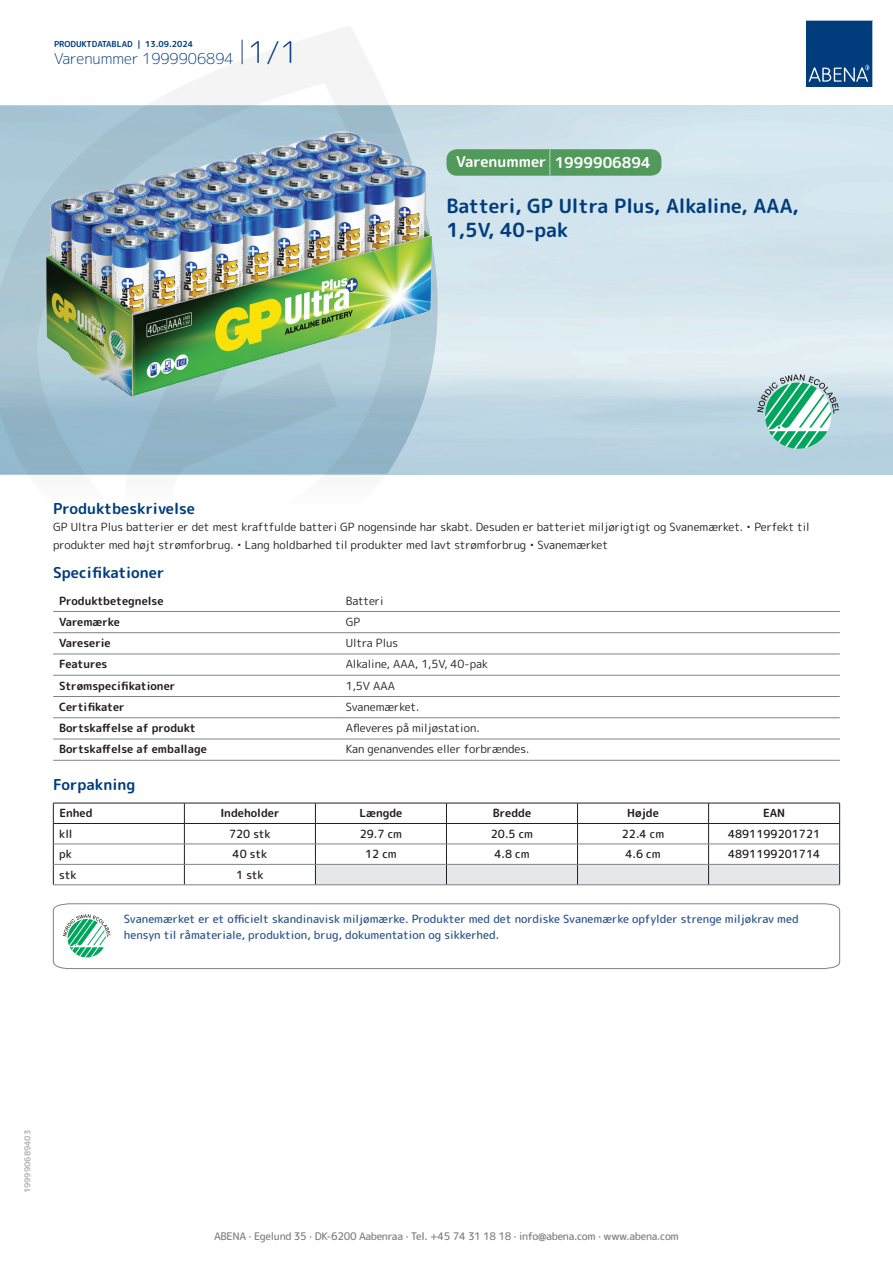
<style>
.page{position:relative;width:893px;height:1263px;background:#fff}
.page>*{position:absolute;margin:0;border:0;box-sizing:border-box;transform-origin:0 0}
.t1{font:700 19.5px/24px "Rounded Mplus 1 c";color:#013d7d}
.t2{font:700 15px "Rounded Mplus 1 c";color:#013d7d}
.t3{font:300 15px "Rounded Mplus 1 c";color:#013d7d}
.t4{font:700 15px "Rounded Mplus 1 c";color:#fff}
.t5{font:11.25px/18px "Rounded Mplus 1 c";color:#231f20}
.t6{font:500 11.25px/16.5px "Rounded Mplus 1 c";color:#305691}
.t7{font:700 11.25px "Rounded Mplus 1 c";color:#231f20}
.t8{font:500 11.25px "Rounded Mplus 1 c";color:#231f20}
.t9{font:500 10.5px "Rounded Mplus 1 c";letter-spacing:-.03em;color:#808285}
.t10{font:700 8.25px "Rounded Mplus 1 c";color:#013d7d}
.t11{font:700 8.25px "Rounded Mplus 1 c";color:#b2b3b7}
.s1{font-size:30px}
.s2{font-size:25.5px}
</style>
<div class="page">
<svg style="left:0;top:26px;width:439px;height:449px"></svg>
<svg style="left:0;top:106px;width:438px;height:368px;background:#9fbecf"></svg>
<svg style="left:242px;top:40px;width:1px;height:24px"></svg>
<svg style="left:806px;top:20px;width:67px;height:67px;background:#144b86"></svg>
<img style="left:47px;top:132px;width:384px;height:265px">
<hr style="left:53px;top:611px;width:287px;height:1px;background:#808285">
<hr style="left:340px;top:611px;width:500px;height:1px;background:#808285">
<hr style="left:53px;top:632px;width:287px;height:1px;background:#808285">
<hr style="left:340px;top:632px;width:500px;height:1px;background:#808285">
<hr style="left:53px;top:654px;width:287px;height:1px;background:#808285">
<hr style="left:340px;top:654px;width:500px;height:1px;background:#808285">
<hr style="left:53px;top:675px;width:287px;height:1px;background:#808285">
<hr style="left:340px;top:675px;width:500px;height:1px;background:#808285">
<hr style="left:53px;top:696px;width:287px;height:1px;background:#808285">
<hr style="left:340px;top:696px;width:500px;height:1px;background:#808285">
<hr style="left:53px;top:717px;width:287px;height:1px;background:#808285">
<hr style="left:340px;top:717px;width:500px;height:1px;background:#808285">
<hr style="left:53px;top:739px;width:287px;height:1px;background:#808285">
<hr style="left:340px;top:739px;width:500px;height:1px;background:#808285">
<hr style="left:53px;top:760px;width:287px;height:1px;background:#808285">
<hr style="left:340px;top:760px;width:500px;height:1px;background:#808285">
<hr style="left:53px;top:803px;width:131px;height:1px;background:#231f20">
<hr style="left:184px;top:803px;width:131px;height:1px;background:#231f20">
<hr style="left:53px;top:823px;width:131px;height:1px;background:#231f20">
<hr style="left:184px;top:823px;width:131px;height:1px;background:#231f20">
<svg style="left:53px;top:803px;width:1px;height:81px"></svg>
<svg style="left:184px;top:803px;width:1px;height:81px"></svg>
<svg style="left:315px;top:803px;width:525px;height:81px"></svg>
<hr style="left:54px;top:844px;width:130px;height:1px;background:#808285">
<hr style="left:184px;top:844px;width:131px;height:1px;background:#808285">
<hr style="left:315px;top:844px;width:131px;height:1px;background:#808285">
<hr style="left:446px;top:844px;width:131px;height:1px;background:#808285">
<hr style="left:577px;top:844px;width:132px;height:1px;background:#808285">
<hr style="left:709px;top:844px;width:130px;height:1px;background:#808285">
<hr style="left:54px;top:864px;width:130px;height:1px;background:#808285">
<hr style="left:184px;top:864px;width:131px;height:1px;background:#808285">
<hr style="left:315px;top:864px;width:131px;height:1px;background:#808285">
<hr style="left:446px;top:864px;width:131px;height:1px;background:#808285">
<hr style="left:577px;top:864px;width:132px;height:1px;background:#808285">
<hr style="left:709px;top:864px;width:130px;height:1px;background:#808285">
<hr style="left:53px;top:884px;width:131px;height:1px;background:#808285">
<hr style="left:184px;top:884px;width:131px;height:1px;background:#808285">
<hr style="left:315px;top:884px;width:131px;height:1px;background:#808285">
<hr style="left:446px;top:884px;width:131px;height:1px;background:#808285">
<hr style="left:577px;top:884px;width:132px;height:1px;background:#808285">
<hr style="left:709px;top:884px;width:131px;height:1px;background:#808285">
<svg style="left:53px;top:903px;width:787px;height:66px"></svg>
<svg style="left:757px;top:374px;width:82px;height:75px"></svg>
<div style="left:446px;top:149px;width:215px;height:27px;background:#52995c;border-radius:10px"></div>
<p class="t10" style="left:54px;top:38px;width:141px">PRODUKTDATABLAD | 13.09.2024</p>
<h2 class="t3" style="left:54px;top:48px;width:246px">Varenummer 1999906894 <span class="s1">1/1</span></h2>
<h2 class="t4" style="left:456px;top:152px;width:196px">Varenummer <span class="s2">|</span> 1999906894</h2>
<h1 class="t1" style="left:446px;top:194px;width:354px">Batteri, GP Ultra Plus, Alkaline, AAA,<br>1,5V, 40-pak</h1>
<h2 class="t2" style="left:53px;top:498px;width:143px">Produktbeskrivelse</h2>
<p class="t5" style="left:53px;top:517px;width:758px">GP Ultra Plus batterier er det mest kraftfulde batteri GP nogensinde har skabt. Desuden er batteriet miljørigtigt og Svanemærket. • Perfekt til produkter med højt strømforbrug. • Lang holdbarhed til produkter med lavt strømforbrug • Svanemærket</p>
<h2 class="t2" style="left:53px;top:562px;width:113px">Specifikationer</h2>
<p class="t7" style="left:59px;top:592px;width:106px">Produktbetegnelse</p>
<p class="t5" style="left:346px;top:591px;width:39px">Batteri</p>
<p class="t7" style="left:59px;top:614px;width:62px">Varemærke</p>
<p class="t5" style="left:346px;top:613px;width:16px">GP</p>
<p class="t7" style="left:59px;top:635px;width:53px">Vareserie</p>
<p class="t5" style="left:346px;top:634px;width:54px">Ultra Plus</p>
<p class="t7" style="left:59px;top:656px;width:50px">Features</p>
<p class="t5" style="left:346px;top:655px;width:144px">Alkaline, AAA, 1,5V, 40-pak</p>
<p class="t7" style="left:59px;top:678px;width:118px">Strømspecifikationer</p>
<p class="t5" style="left:346px;top:676px;width:51px">1,5V AAA</p>
<p class="t7" style="left:59px;top:699px;width:67px">Certifikater</p>
<p class="t5" style="left:346px;top:698px;width:75px">Svanemærket.</p>
<p class="t7" style="left:59px;top:720px;width:138px">Bortskaffelse af produkt</p>
<p class="t5" style="left:346px;top:719px;width:135px">Afleveres på miljøstation.</p>
<p class="t7" style="left:59px;top:741px;width:149px">Bortskaffelse af emballage</p>
<p class="t5" style="left:346px;top:740px;width:185px">Kan genanvendes eller forbrændes.</p>
<h2 class="t2" style="left:53px;top:774px;width:84px">Forpakning</h2>
<p class="t7" style="left:59px;top:805px;width:35px">Enhed</p>
<p class="t7" style="left:220px;top:805px;width:61px">Indeholder</p>
<p class="t7" style="left:359px;top:805px;width:44px">Længde</p>
<p class="t7" style="left:493px;top:805px;width:40px">Bredde</p>
<p class="t7" style="left:627px;top:805px;width:33px">Højde</p>
<p class="t7" style="left:763px;top:805px;width:24px">EAN</p>
<p class="t8" style="left:59px;top:826px;width:15px">kll</p>
<p class="t8" style="left:229px;top:826px;width:43px">720 stk</p>
<p class="t8" style="left:360px;top:826px;width:44px">29.7 cm</p>
<p class="t8" style="left:491px;top:826px;width:44px">20.5 cm</p>
<p class="t8" style="left:622px;top:826px;width:44px">22.4 cm</p>
<p class="t8" style="left:728px;top:826px;width:94px">4891199201721</p>
<p class="t8" style="left:59px;top:846px;width:14px">pk</p>
<p class="t8" style="left:233px;top:846px;width:36px">40 stk</p>
<p class="t8" style="left:365px;top:846px;width:33px">12 cm</p>
<p class="t8" style="left:494px;top:846px;width:37px">4.8 cm</p>
<p class="t8" style="left:625px;top:846px;width:37px">4.6 cm</p>
<p class="t8" style="left:728px;top:846px;width:94px">4891199201714</p>
<p class="t8" style="left:59px;top:867px;width:19px">stk</p>
<p class="t8" style="left:236px;top:867px;width:29px">1 stk</p>
<p class="t6" style="left:124px;top:910px;width:676px">Svanemærket er et officielt skandinavisk miljømærke. Produkter med det nordiske Svanemærke opfylder strenge miljøkrav med hensyn til råmateriale, produktion, brug, dokumentation og sikkerhed.</p>
<p class="t11" style="left:22px;top:1193px;width:65px;rotate:-90deg">199990689403</p>
<p class="t9" style="left:214px;top:1229px;width:466px">ABENA · Egelund 35 · DK-6200 Aabenraa · Tel. +45 74 31 18 18 · info@abena.com · www.abena.com</p>
</div>
